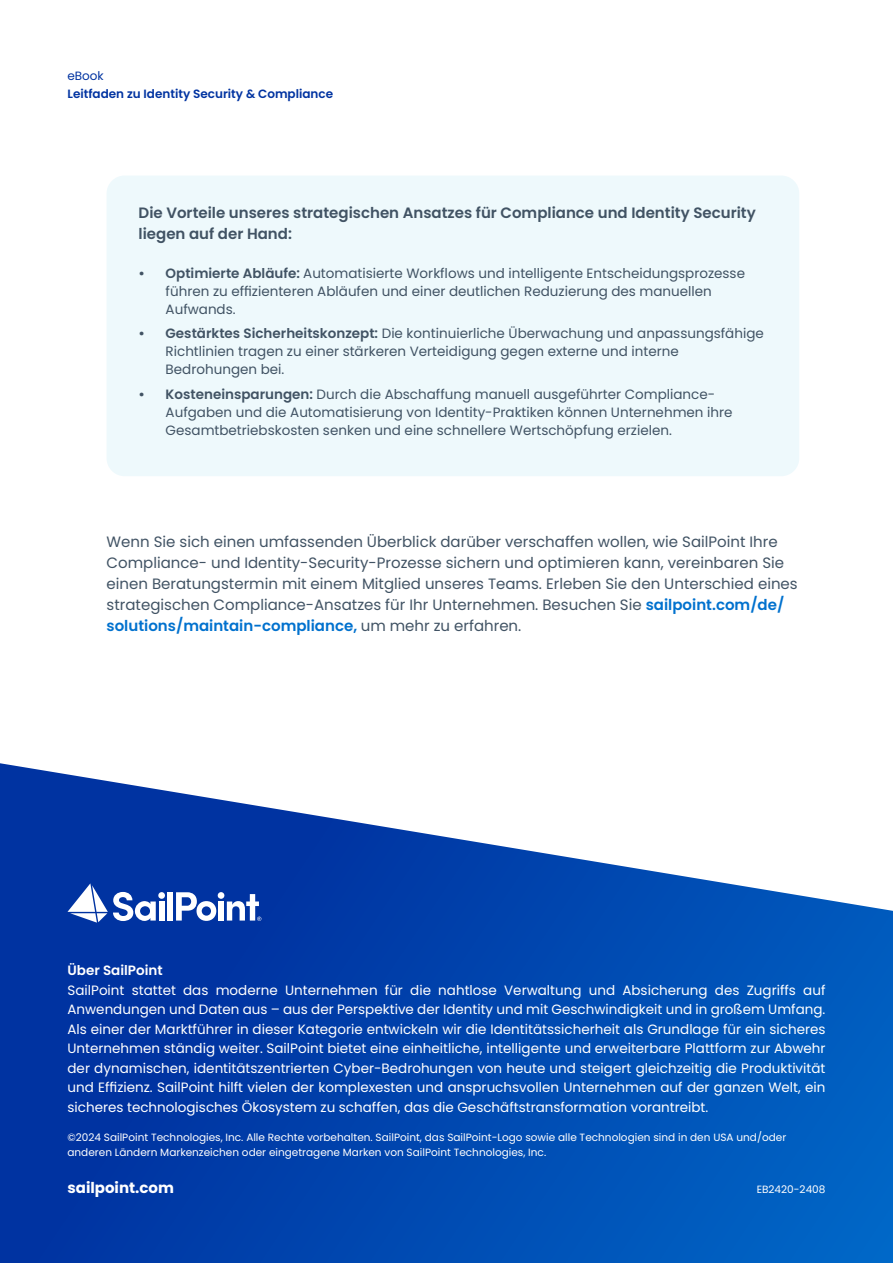
<style>
.page{position:relative;width:893px;height:1263px;background:#fff}
.page>*{position:absolute;margin:0;border:0;box-sizing:border-box;transform-origin:0 0}
.t1{font:15px/21px "Poppins";color:#415364}
.t2{font:600 15px/21px "Poppins";color:#415364}
.t3{font:700 15px "Poppins";color:#fff}
.t4{font:13.5px/19.5px "Poppins";color:#fff;text-align:justify}
.t5{font:13.5px/18px "Poppins";color:#415364}
.t6{font:600 13.5px "Poppins";color:#fff}
.t7{font:600 12px "Poppins";color:#0033a1}
.t8{font:12px "Poppins";color:#0033a1}
.t9{font:10.5px/15px "Poppins";color:#fff}
.s1{font-weight:600}
.s2{font-weight:600;color:#0071ce}
</style>
<div class="page">
<svg style="left:0;top:763px;width:893px;height:500px;background:#2660b9"></svg>
<div style="left:168px;top:892px;width:5px;height:28px;background:#fff"></div>
<svg style="left:68px;top:883px;width:97px;height:40px"></svg>
<svg style="left:176px;top:892px;width:85px;height:29px"></svg>
<div style="left:107px;top:176px;width:692px;height:300px;background:#eef9fc;border-radius:18px"></div>
<p class="t8" style="left:68px;top:69px;width:38px">eBook</p>
<p class="t7" style="left:68px;top:87px;width:267px">Leitfaden zu Identity Security &amp; Compliance</p>
<p class="t2" style="left:139px;top:202px;width:619px">Die Vorteile unseres strategischen Ansatzes für Compliance und Identity Security liegen auf der Hand:</p>
<p class="t5" style="left:166px;top:264px;width:581px;text-indent:-27px"><span class="s1">• Optimierte Abläufe:</span> Automatisierte Workflows und intelligente Entscheidungsprozesse führen zu effizienteren Abläufen und einer deutlichen Reduzierung des manuellen<br>Aufwands.</p>
<p class="t5" style="left:166px;top:325px;width:600px;text-indent:-27px"><span class="s1">• Gestärktes Sicherheitskonzept:</span> Die kontinuierliche Überwachung und anpassungsfähige<br>Richtlinien tragen zu einer stärkeren Verteidigung gegen externe und interne<br>Bedrohungen bei.</p>
<p class="t5" style="left:166px;top:385px;width:568px;text-indent:-27px"><span class="s1">• Kosteneinsparungen:</span> Durch die Abschaffung manuell ausgeführter Compliance-<br>Aufgaben und die Automatisierung von Identity-Praktiken können Unternehmen ihre<br>Gesamtbetriebskosten senken und eine schnellere Wertschöpfung erzielen.</p>
<p class="t1" style="left:107px;top:532px;width:693px">Wenn Sie sich einen umfassenden Überblick darüber verschaffen wollen, wie SailPoint Ihre Compliance- und Identity-Security-Prozesse sichern und optimieren kann, vereinbaren Sie einen Beratungstermin mit einem Mitglied unseres Teams. Erleben Sie den Unterschied eines strategischen Compliance-Ansatzes für Ihr Unternehmen. Besuchen Sie <span class="s2">sailpoint.com/de/ solutions/maintain-compliance,</span> um mehr zu erfahren.</p>
<p class="t6" style="left:68px;top:963px;width:97px">Über SailPoint</p>
<p class="t4" style="left:68px;top:980px;width:759px">SailPoint stattet das moderne Unternehmen für die nahtlose Verwaltung und Absicherung des Zugriffs auf Anwendungen und Daten aus – aus der Perspektive der Identity und mit Geschwindigkeit und in großem Umfang.<br>Als einer der Marktführer in dieser Kategorie entwickeln wir die Identitätssicherheit als Grundlage für ein sicheres Unternehmen ständig weiter. SailPoint bietet eine einheitliche, intelligente und erweiterbare Plattform zur Abwehr der dynamischen, identitätszentrierten Cyber-Bedrohungen von heute und steigert gleichzeitig die Produktivität und Effizienz. SailPoint hilft vielen der komplexesten und anspruchsvollen Unternehmen auf der ganzen Welt, ein sicheres technologisches Ökosystem zu schaffen, das die Geschäftstransformation vorantreibt.</p>
<p class="t9" style="left:68px;top:1130px;width:720px">©2024 SailPoint Technologies, Inc. Alle Rechte vorbehalten. SailPoint, das SailPoint-Logo sowie alle Technologien sind in den USA und/oder anderen Ländern Markenzeichen oder eingetragene Marken von SailPoint Technologies, Inc.</p>
<p class="t3" style="left:68px;top:1179px;width:108px">sailpoint.com</p>
<p class="t9" style="left:757px;top:1182px;width:70px">EB2420-2408</p>
</div>
